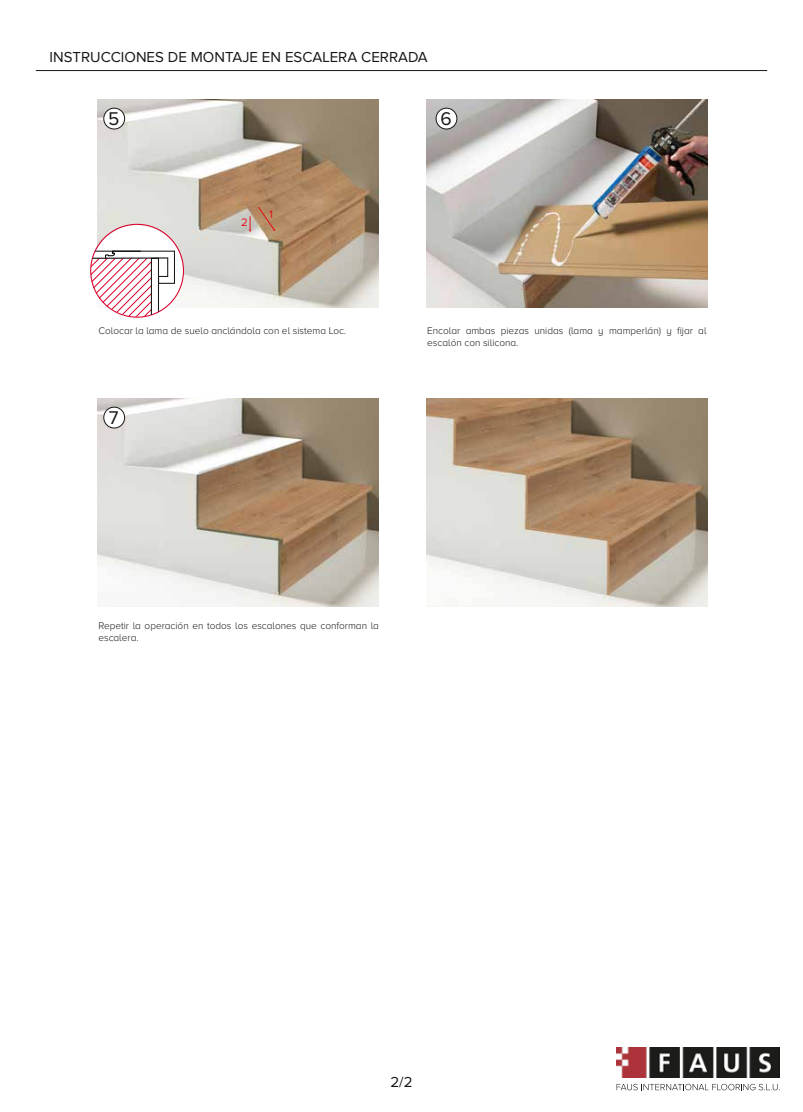
<style>
.page{position:relative;width:803px;height:1112px;background:#fff}
.page>*{position:absolute;margin:0;border:0;box-sizing:border-box;transform-origin:0 0}
.t1{font:19.12px "Proxima Nova A";color:#1a1817}
.t2{font:15px "Proxima Nova A";color:#161616}
.t3{font:11.25px "Proxima Nova A";color:#e30e16}
.t4{font:300 10px/12px "Proxima Nova A";color:#1a1817}
</style>
<div class="page">
<img style="left:427px;top:100px;width:280px;height:207px">
<hr style="left:36px;top:70px;width:731px;height:1px;background:#1a1817">
<img style="left:98px;top:100px;width:280px;height:207px">
<div style="left:104px;top:108px;width:21px;height:21px;background:#fff;border-radius:50%"></div>
<div style="left:103px;top:108px;width:22px;height:21px;border:1px solid #1a1817;border-radius:50%"></div>
<div style="left:436px;top:108px;width:21px;height:21px;background:#fff;border-radius:50%"></div>
<div style="left:436px;top:108px;width:21px;height:21px;border:1px solid #1a1817;border-radius:50%"></div>
<img style="left:98px;top:398px;width:280px;height:208px">
<img style="left:427px;top:398px;width:280px;height:208px">
<div style="left:104px;top:407px;width:21px;height:21px;background:#fff;border-radius:50%"></div>
<div style="left:103px;top:406px;width:22px;height:22px;border:1px solid #1a1817;border-radius:50%"></div>
<div style="left:92px;top:225px;width:91px;height:91px;background:#fff;border-radius:50%"></div>
<svg style="left:91px;top:250px;width:85px;height:67px"></svg>
<img style="left:616px;top:1047px;width:163px;height:30px">
<svg style="left:616px;top:1083px;width:164px;height:7px"></svg>
<svg style="left:258px;top:207px;width:17px;height:24px"></svg>
<svg style="left:249px;top:216px;width:3px;height:16px"></svg>
<h2 class="t2" style="left:49px;top:48px;width:380px">INSTRUCCIONES DE MONTAJE EN ESCALERA CERRADA</h2>
<h1 class="t1" style="left:108px;top:108px;width:13px">5</h1>
<h1 class="t1" style="left:440px;top:108px;width:13px">6</h1>
<h1 class="t1" style="left:108px;top:108px;width:8px">1</h1>
<p class="t3" style="left:241px;top:216px;width:8px">2</p>
<p class="t3" style="left:269px;top:207px;width:5px">1</p>
<p class="t4" style="left:98px;top:324px;width:249px">Colocar la lama de suelo anclándola con el sistema Loc.</p>
<h1 class="t1" style="left:108px;top:407px;width:12px">17</h1>
<p class="t4" style="left:427px;top:324px;width:281px">Encolar ambas piezas unidas (lama y mamperlán) y fijar al escalón con silicona.</p>
<p class="t4" style="left:98px;top:619px;width:282px">Repetir la operación en todos los escalones que conforman la escalera.</p>
<h2 class="t2" style="left:390px;top:1073px;width:24px">2/2</h2>
</div>
